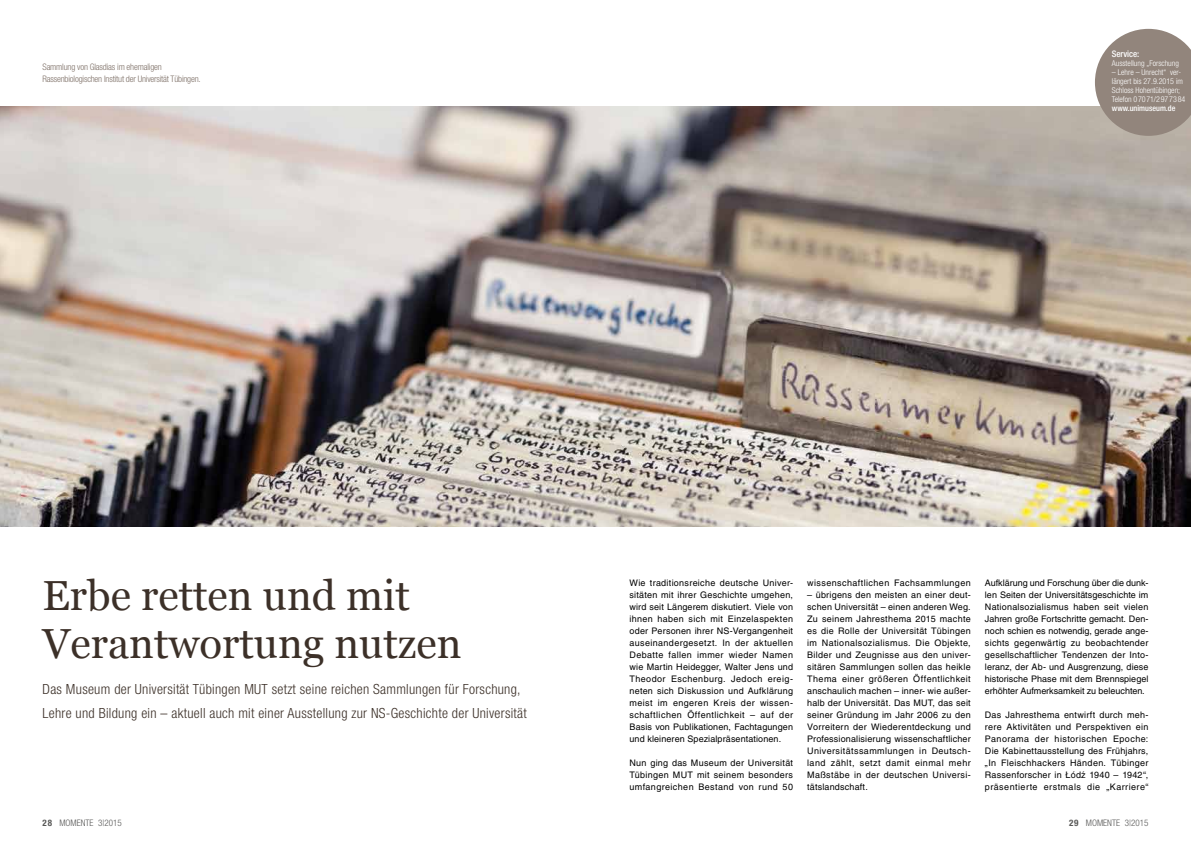
<style>
.page{position:relative;width:1191px;height:842px;background:#fff}
.page>*{position:absolute;margin:0;border:0;box-sizing:border-box;transform-origin:0 0}
.t1{font:42px/48px "Georgia";color:#3c3028}
.t2{font:300 condensed 14px/24px "Helvetica Neue LT";letter-spacing:.02em;color:#3c3028}
.t3{font:9px/12px "Helvetica LT";letter-spacing:.035em;color:#000;text-align:justify}
.t4{font:300 condensed 9px/12px "Helvetica Neue LT";letter-spacing:-.02em;color:#7e7067}
.t5{font:300 condensed 9px "Helvetica Neue LT";color:#575756}
.t6{font:500 condensed 9px "Helvetica Neue LT";letter-spacing:-.01em;color:#fff}
.t7{font:300 condensed 8px/9px "Helvetica Neue LT";color:#fff}
.s1{font-weight:500}
.s2{font-family:"Helvetica Neue";font-weight:700}
</style>
<div class="page">
<img style="left:0;top:106px;width:1191px;height:420px">
<svg style="left:1095px;top:29px;width:96px;height:107px;background:#9f938b"></svg>
<p class="t4" style="left:43px;top:61px;width:160px">Sammlung von Glasdias im ehemaligen<br>Rassenbiologischen Institut der Universität Tübingen.</p>
<p class="t6" style="left:1111px;top:48px;width:29px">Service:</p>
<p class="t7" style="left:1111px;top:58px;width:69px">Ausstellung „Forschung</p>
<p class="t7" style="left:1111px;top:67px;width:75px">– Lehre – Unrecht“ ver&shy;längert bis 27.9.2015 im<br>Schloss Hohentübingen;<br>Telefon 07071/2977384 <span class="s1">www.unimuseum.de</span></p>
<p class="t1" style="left:43px;top:573px;width:420px">Erbe retten und mit<br>Verantwortung nutzen</p>
<p class="t2" style="left:43px;top:677px;width:486px">Das Museum der Universität Tübingen MUT setzt seine reichen Sammlungen für Forschung,<br>Lehre und Bildung ein – aktuell auch mit einer Ausstellung zur NS-Geschichte der Universität</p>
<p class="t3" style="left:629px;top:577px;width:165px">Wie traditionsreiche deutsche Univer&shy;sitäten mit ihrer Geschichte umgehen, wird seit Längerem diskutiert. Viele von ihnen haben sich mit Einzelaspekten oder Personen ihrer NS-Vergangenheit auseinandergesetzt. In der aktuellen Debatte fallen immer wieder Namen wie Martin Heidegger, Walter Jens und Theodor Eschenburg. Jedoch ereig&shy;neten sich Diskussion und Aufklärung meist im engeren Kreis der wissen&shy;schaftlichen Öffentlichkeit – auf der Basis von Publikationen, Fachtagungen und kleineren Spezialpräsentationen.</p>
<p class="t3" style="left:629px;top:757px;width:165px">Nun ging das Museum der Universität Tübingen MUT mit seinem besonders umfangreichen Bestand von rund 50</p>
<p class="t3" style="left:807px;top:577px;width:165px">wissenschaftlichen Fachsammlungen</p>
<p class="t3" style="left:807px;top:589px;width:165px">– übrigens den meisten an einer deut&shy;schen Universität – einen anderen Weg.<br>Zu seinem Jahresthema 2015 machte es die Rolle der Universität Tübingen im Nationalsozialismus. Die Objekte, Bilder und Zeugnisse aus den univer&shy;sitären Sammlungen sollen das heikle Thema einer größeren Öffentlichkeit anschaulich machen – inner- wie außer&shy;halb der Universität. Das MUT, das seit seiner Gründung im Jahr 2006 zu den Vorreitern der Wiederentdeckung und Professionalisierung wissenschaftlicher Universitätssammlungen in Deutsch&shy;land zählt, setzt damit einmal mehr Maßstäbe in der deutschen Universi&shy;tätslandschaft.</p>
<p class="t3" style="left:985px;top:577px;width:165px">Aufklärung und Forschung über die dunk&shy;len Seiten der Universitätsgeschichte im Nationalsozialismus haben seit vielen Jahren große Fortschritte gemacht. Den&shy;noch schien es notwendig, gerade ange&shy;sichts gegenwärtig zu beobachtender gesellschaftlicher Tendenzen der Into&shy;leranz, der Ab- und Ausgrenzung, diese historische Phase mit dem Brennspiegel erhöhter Aufmerksamkeit zu beleuchten.</p>
<p class="t3" style="left:985px;top:709px;width:165px">Das Jahresthema entwirft durch meh&shy;rere Aktivitäten und Perspektiven ein Panorama der historischen Epoche:<br>Die Kabinettausstellung des Frühjahrs, „In Fleischhackers Händen. Tübinger Rassenforscher in Łódz 1940 – 1942“,</p>
<p class="t3" style="left:985px;top:769px;width:165px;text-indent:96px">´<br>präsentierte erstmals die „Karriere“</p>
<p class="t5" style="left:43px;top:818px;width:81px"><span class="s2">28</span> MOMENTE 3|2015</p>
<p class="t5" style="left:1069px;top:818px;width:81px"><span class="s2">29</span> MOMENTE 3|2015</p>
</div>
